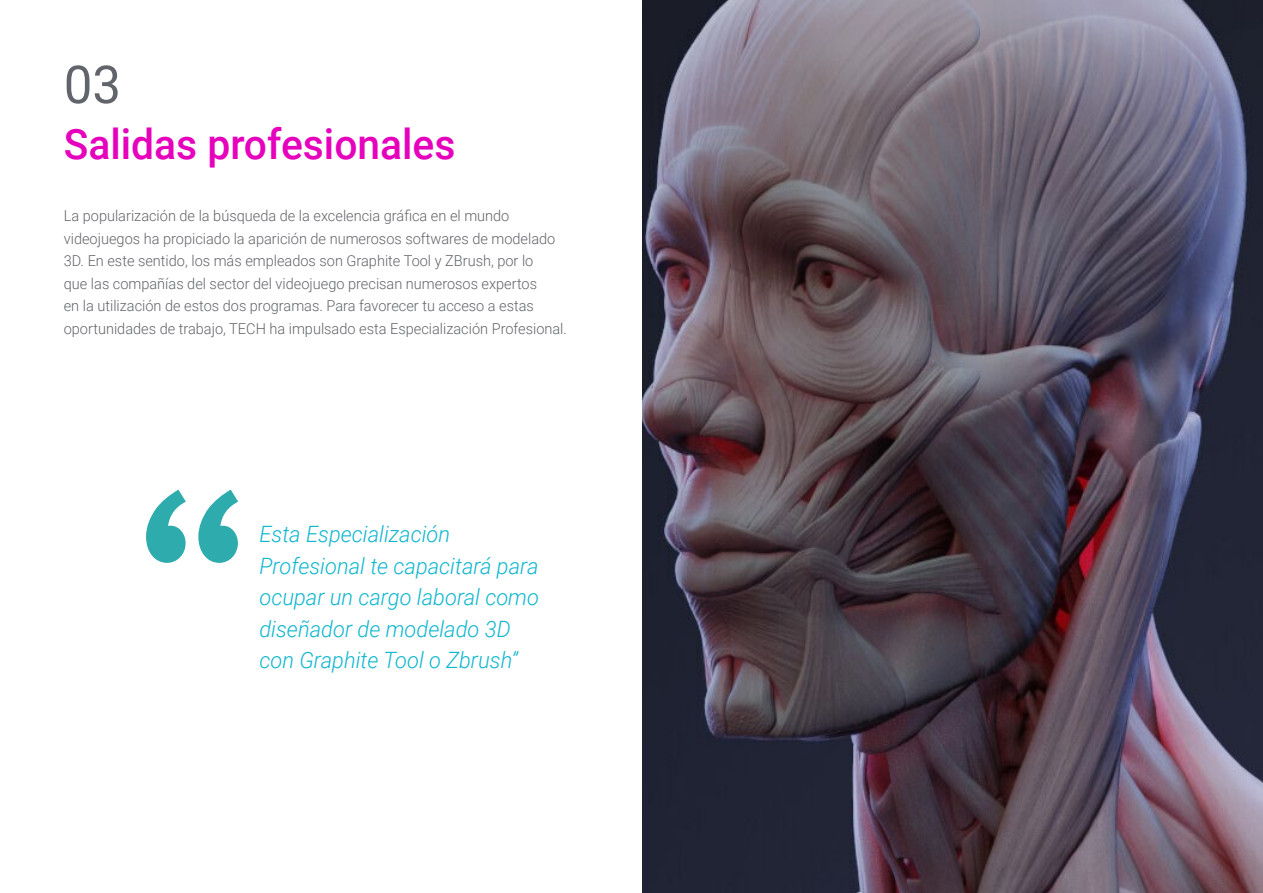
<style>
.page{position:relative;width:1263px;height:893px;background:#fff}
.page>*{position:absolute;margin:0;border:0;box-sizing:border-box;transform-origin:0 0}
.t1{font:52.5px "Roboto";color:#61646a}
.t2{font:500 42px "Roboto";color:#e602bd}
.t3{font:italic 300 22.5px/31.5px "Roboto";color:#0fb6cf}
.t4{font:300 15px/22.5px "Roboto";color:#61646a}
</style>
<div class="page">
<img style="left:642px;top:0;width:621px;height:893px">
<svg style="left:146px;top:490px;width:92px;height:73px"></svg>
<h1 class="t1" style="left:64px;top:48px;width:59px">03</h1>
<h2 class="t2" style="left:64px;top:115px;width:393px">Salidas profesionales</h2>
<p class="t4" style="left:64px;top:204px;width:505px">La popularización de la búsqueda de la excelencia gráfica en el mundo videojuegos ha propiciado la aparición de numerosos softwares de modelado 3D. En este sentido, los más empleados son Graphite Tool y ZBrush, por lo<br>que las compañías del sector del videojuego precisan numerosos expertos<br>en la utilización de estos dos programas. Para favorecer tu acceso a estas oportunidades de trabajo, TECH ha impulsado esta Especialización Profesional.</p>
<h3 class="t3" style="left:259px;top:517px;width:281px">Esta Especialización<br>Profesional te capacitará para ocupar un cargo laboral como diseñador de modelado 3D con Graphite Tool o Zbrush”</h3>
</div>
